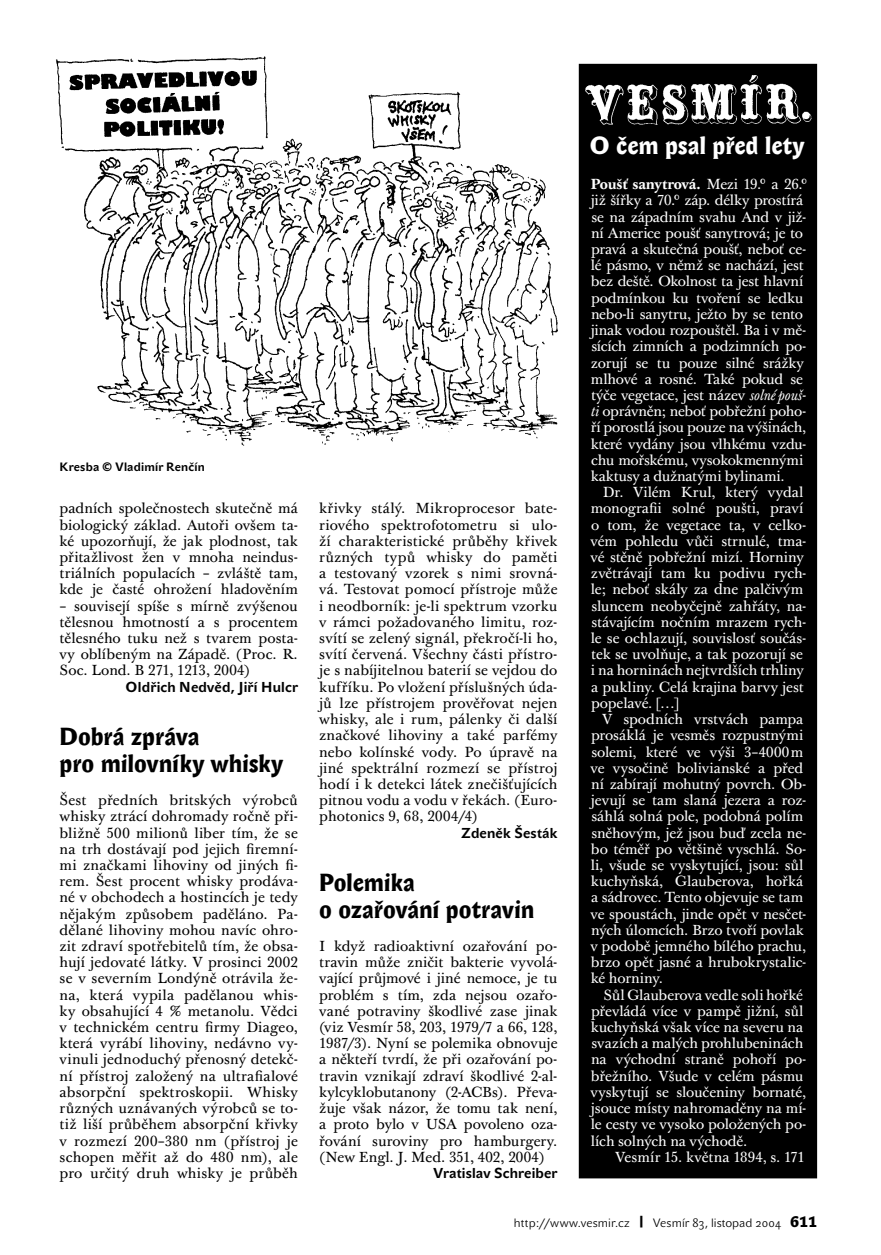
<style>
.page{position:relative;width:881px;height:1255px;background:#fff}
.page>*{position:absolute;margin:0;border:0;box-sizing:border-box;transform-origin:0 0}
.název_aktuality{font:700 24px/27px "Lexon Gothic CE";color:#000}
.název_aktuality-2{font:700 24px "Lexon Gothic CE";letter-spacing:.005em;color:#fff}
.hlavní_text_9_5_BO{font:14.25px/16.2px "J Baskerville Tx NCE";letter-spacing:.01em;color:#000;text-align:justify}
.hlavní_text_9_5{font:14.25px/16.2px "J Baskerville Tx NCE";letter-spacing:-.005em;color:#fff}
.hlavní_text_9_5_BO-2{font:14.25px/16.2px "J Baskerville Tx NCE";letter-spacing:-.015em;color:#fff}
.hlavní_text_9_5-2{font:14.25px/16.2px "J Baskerville Tx NCE";letter-spacing:.005em;color:#000;text-align:justify}
.AUTOR_podpis{font:700 14.25px "John Sans Text CE";letter-spacing:.015em;color:#000}
.t1{font:12px "John Sans Lite CE";letter-spacing:.01em;color:#000}
.popisky_OBR_na_praporek{font:700 12px "John Sans Tx NCE";letter-spacing:.015em;color:#000}
.s1{font-weight:700}
.s2{font-style:italic}
.s3{font-family:"John Sans Black CE"}
.s4{font-family:"John Sans Black SCCE";font-size:15px}
</style>
<div class="page">
<div style="left:579px;top:65px;width:237px;height:1112px;background:#000"></div>
<div style="left:578px;top:64px;width:238px;height:1114px;border:2px solid #000"></div>
<img style="left:585px;top:75px;width:226px;height:50px">
<img style="left:56px;top:56px;width:502px;height:390px">
<p class="popisky_OBR_na_praporek" style="left:60px;top:460px;width:147px">Kresba © Vladimír Renčín</p>
<p class="hlavní_text_9_5-2" style="left:60px;top:501px;width:240px">padních společnostech skutečně má biologický základ. Autoři ovšem ta&shy;ké upozorňují, že jak plodnost, tak přitažlivost žen v mnoha neindus&shy;triálních populacích – zvláště tam, kde je časté ohrožení hladověním</p>
<p class="hlavní_text_9_5-2" style="left:60px;top:598px;width:240px">– souvisejí spíše s mírně zvýšenou tělesnou hmotností a s procentem tělesného tuku než s tvarem posta&shy;vy oblíbeným na Západě. (Proc. R.<br>Soc. Lond. B 271, 1213, 2004)</p>
<p class="AUTOR_podpis" style="left:126px;top:678px;width:174px">Oldřich Nedvěd, Jiří Hulcr</p>
<p class="název_aktuality" style="left:60px;top:726px;width:225px">Dobrá zpráva<br>pro milovníky whisky</p>
<p class="hlavní_text_9_5_BO" style="left:60px;top:792px;width:240px">Šest předních britských výrobců whisky ztrácí dohromady ročně při&shy;bližně 500 milionů liber tím, že se na trh dostávají pod jejich firemní&shy;mi značkami lihoviny od jiných fi&shy;rem. Šest procent whisky prodáva&shy;né v obchodech a hostincích je tedy nějakým způsobem paděláno. Pa&shy;dělané lihoviny mohou navíc ohro&shy;zit zdraví spotřebitelů tím, že obsa&shy;hují jedovaté látky. V prosinci 2002 se v severním Londýně otrávila že&shy;na, která vypila padělanou whis&shy;ky obsahující 4 % metanolu. Vědci v technickém centru firmy Diageo, která vyrábí lihoviny, nedávno vy&shy;vinuli jednoduchý přenosný detekč&shy;ní přístroj založený na ultrafialové absorpční spektroskopii. Whisky různých uznávaných výrobců se to&shy;tiž liší průběhem absorpční křivky v rozmezí 200–380 nm (přístroj je schopen měřit až do 480 nm), ale pro určitý druh whisky je průběh</p>
<p class="hlavní_text_9_5_BO" style="left:319px;top:501px;width:240px">křivky stálý. Mikroprocesor bate&shy;riového spektrofotometru si ulo&shy;ží charakteristické průběhy křivek různých typů whisky do paměti a testovaný vzorek s nimi srovná&shy;vá. Testovat pomocí přístroje může i neodborník: je-li spektrum vzorku v rámci požadovaného limitu, roz&shy;svítí se zelený signál, překročí-li ho, svítí červená. Všechny části přístro&shy;je s nabíjitelnou baterií se vejdou do kufříku. Po vložení příslušných úda&shy;jů lze přístrojem prověřovat nejen whisky, ale i rum, pálenky či další značkové lihoviny a také parfémy nebo kolínské vody. Po úpravě na jiné spektrální rozmezí se přístroj hodí i k detekci látek znečišťujících pitnou vodu a vodu v řekách. (Euro&shy;photonics 9, 68, 2004/4)</p>
<p class="AUTOR_podpis" style="left:461px;top:824px;width:98px">Zdeněk Šesták</p>
<p class="název_aktuality" style="left:319px;top:871px;width:216px">Polemika<br>o ozařování potravin</p>
<p class="hlavní_text_9_5_BO" style="left:319px;top:938px;width:240px">I když radioaktivní ozařování po&shy;travin může zničit bakterie vyvolá&shy;vající průjmové i jiné nemoce, je tu problém s tím, zda nejsou ozařo&shy;vané potraviny škodlivé zase jinak (viz Vesmír 58, 203, 1979/7 a 66, 128, 1987/3). Nyní se polemika obnovuje a někteří tvrdí, že při ozařování po&shy;travin vznikají zdraví škodlivé 2-al&shy;kylcyklobutanony (2-ACBs). Převa&shy;žuje však názor, že tomu tak není, a proto bylo v USA povoleno oza&shy;řování suroviny pro hamburgery. (New Engl. J. Med. 351, 402, 2004)</p>
<p class="AUTOR_podpis" style="left:433px;top:1164px;width:125px">Vratislav Schreiber</p>
<p class="název_aktuality-2" style="left:589px;top:132px;width:216px">O čem psal před lety</p>
<p class="hlavní_text_9_5_BO-2" style="left:590px;top:177px;width:218px"><span class="s1">Poušť sanytrová.</span> Mezi 19.° a 26.° již šířky a 70.° záp. délky prostírá se na západním svahu And v již&shy;ní Americe poušť sanytrová; je to pravá a skutečná poušť, neboť ce&shy;lé pásmo, v němž se nachází, jest bez deště. Okolnost ta jest hlavní podmínkou ku tvoření se ledku nebo-li sanytru, ježto by se tento jinak vodou rozpouštěl. Ba i v mě&shy;sících zimních a podzimních po&shy;zorují se tu pouze silné srážky mlhové a rosné. Také pokud se týče vegetace, jest název <span class="s2">solné pouš&shy;ti</span> oprávněn; neboť pobřežní poho&shy;ří porostlá jsou pouze na výšinách, které vydány jsou vlhkému vzdu&shy;chu mořskému, vysokokmennými kaktusy a dužnatými bylinami.</p>
<p class="hlavní_text_9_5" style="left:590px;top:484px;width:217px;text-indent:12px">Dr. Vilém Krul, který vydal monografii solné poušti, praví o tom, že vegetace ta, v celko&shy;vém pohledu vůči strnulé, tma&shy;vé stěně pobřežní mizí. Horniny zvětrávají tam ku podivu rych&shy;le; neboť skály za dne palčivým sluncem neobyčejně zahřáty, na&shy;stávajícím nočním mrazem rych&shy;le se ochlazují, souvislosť součás&shy;tek se uvolňuje, a tak pozorují se i na horninách nejtvrdších trhliny a pukliny. Celá krajina barvy jest popelavé. […]</p>
<p class="hlavní_text_9_5" style="left:590px;top:711px;width:217px;text-indent:12px">V spodních vrstvách pampa prosáklá je vesměs rozpustnými solemi, které ve výši 3–4000 m ve vysočině bolivianské a před ní zabírají mohutný povrch. Ob&shy;jevují se tam slaná jezera a roz&shy;sáhlá solná pole, podobná polím sněhovým, jež jsou buď zcela ne&shy;bo téměř po většině vyschlá. So&shy;li, všude se vyskytující, jsou: sůl kuchyňská, Glauberova, hořká a sádrovec. Tento objevuje se tam ve spoustách, jinde opět v nesčet&shy;ných úlomcích. Brzo tvoří povlak v podobě jemného bílého prachu, brzo opět jasné a hrubokrystalic&shy;ké horniny.</p>
<p class="hlavní_text_9_5" style="left:590px;top:987px;width:217px;text-indent:13px">Sůl Glauberova vedle soli hořké převládá více v pampě jižní, sůl kuchyňská však více na severu na svazích a malých prohlubeninách na východní straně pohoří po&shy;břežního. Všude v celém pásmu vyskytují se sloučeniny bornaté, jsouce místy nahromaděny na mí&shy;le cesty ve vysoko položených po&shy;lích solných na východě.</p>
<p class="hlavní_text_9_5" style="left:615px;top:1149px;width:191px">Vesmír 15. května 1894, s. 171</p>
<p class="t1" style="left:513px;top:1215px;width:304px">http://www.vesmir.cz <span class="s3">|</span> Vesmír 83, listopad 2004 <span class="s4">611</span></p>
</div>
